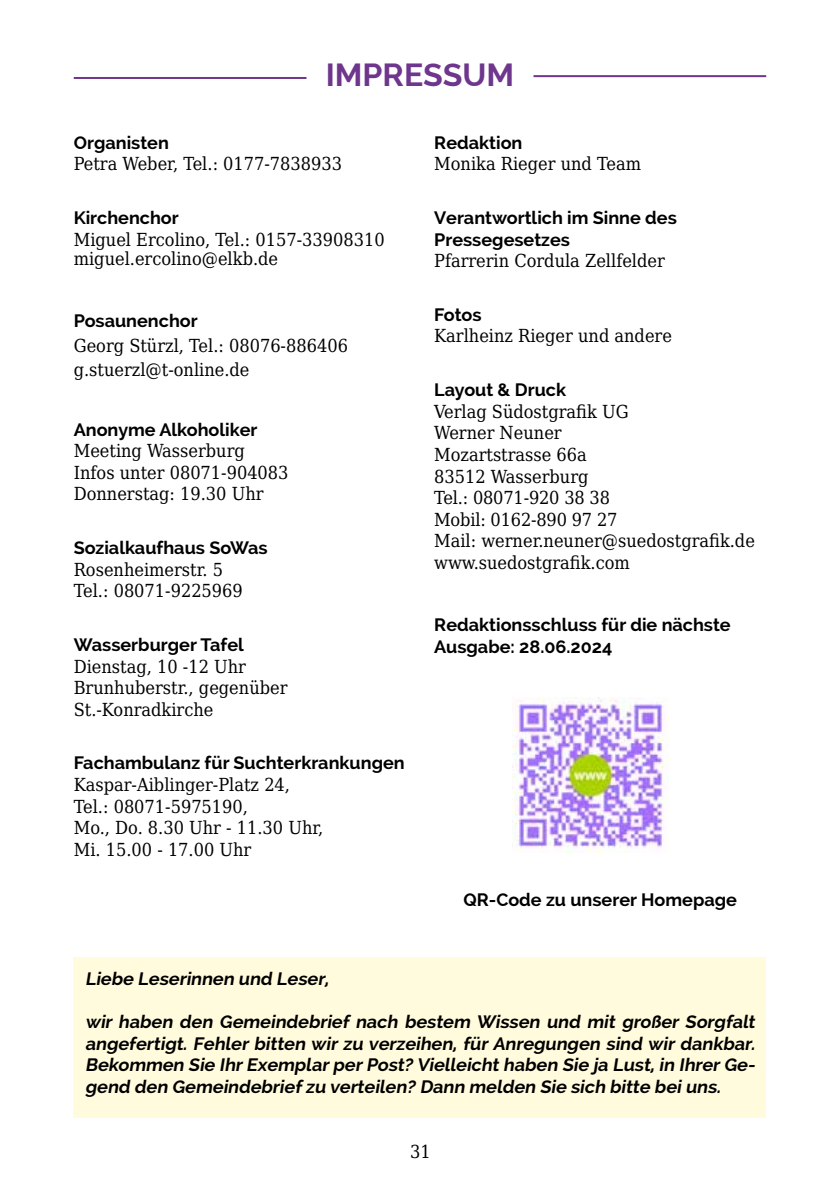
<style>
.page{position:relative;width:840px;height:1191px;background:#fff}
.page>*{position:absolute;margin:0;border:0;box-sizing:border-box;transform-origin:0 0}
.t1{font:700 32px "Raleway";color:#6e368c}
.t2{font:18px/21.6px "DejaVu Serif Condensed";color:#000}
.t3{font:italic 700 18px/21.6px "Raleway";color:#000;text-align:justify}
.t4{font:700 18px/21.6px "Raleway";color:#000}
</style>
<div class="page">
<hr style="left:74px;top:77px;width:232px;height:2px;background:#6e368c">
<hr style="left:533px;top:75px;width:232px;height:2px;background:#6e368c">
<div style="left:74px;top:956px;width:691px;height:161px;background:#fffbdc"></div>
<img style="left:512px;top:697px;width:156px;height:156px">
<h1 class="t1" style="left:325px;top:57px;width:190px">IMPRESSUM</h1>
<p class="t4" style="left:74px;top:132px;width:97px">Organisten</p>
<p class="t2" style="left:74px;top:151px;width:270px">Petra Weber, Tel.: 0177-7838933</p>
<p class="t4" style="left:74px;top:207px;width:106px">Kirchenchor</p>
<p class="t2" style="left:74px;top:228px;width:312px;line-height:19px">Miguel Ercolino, Tel.: 0157-33908310 miguel.ercolino@elkb.de</p>
<p class="t4" style="left:74px;top:310px;width:125px">Posaunenchor</p>
<p class="t2" style="left:74px;top:331px;width:275px;line-height:24.6px">Georg Stürzl, Tel.: 08076-886406 g.stuerzl@t-online.de</p>
<p class="t4" style="left:74px;top:418px;width:185px">Anonyme Alkoholiker</p>
<p class="t2" style="left:74px;top:438px;width:216px">Meeting Wasserburg<br>Infos unter 08071-904083<br>Donnerstag: 19.30 Uhr</p>
<p class="t4" style="left:74px;top:537px;width:195px">Sozialkaufhaus SoWas</p>
<p class="t2" style="left:74px;top:557px;width:170px">Rosenheimerstr. 5<br>Tel.: 08071-9225969</p>
<p class="t4" style="left:74px;top:634px;width:172px">Wasserburger Tafel</p>
<p class="t2" style="left:74px;top:653px;width:215px">Dienstag, 10 -12 Uhr<br>Brunhuberstr., gegenüber<br>St.-Konradkirche</p>
<p class="t4" style="left:74px;top:752px;width:332px">Fachambulanz für Suchterkrankungen</p>
<p class="t2" style="left:74px;top:772px;width:251px">Kaspar-Aiblinger-Platz 24,<br>Tel.: 08071-5975190,<br>Mo., Do. 8.30 Uhr - 11.30 Uhr,<br>Mi. 15.00 - 17.00 Uhr</p>
<p class="t4" style="left:434px;top:132px;width:90px">Redaktion</p>
<p class="t2" style="left:434px;top:151px;width:208px">Monika Rieger und Team</p>
<p class="t4" style="left:434px;top:207px;width:244px">Verantwortlich im Sinne des<br>Pressegesetzes</p>
<p class="t2" style="left:434px;top:248px;width:232px">Pfarrerin Cordula Zellfelder</p>
<p class="t4" style="left:434px;top:304px;width:49px">Fotos</p>
<p class="t2" style="left:434px;top:323px;width:239px">Karlheinz Rieger und andere</p>
<p class="t4" style="left:434px;top:379px;width:133px">Layout &amp; Druck</p>
<p class="t2" style="left:434px;top:399px;width:322px">Verlag Südostgrafik UG<br>Werner Neuner<br>Mozartstrasse 66a<br>83512 Wasserburg<br>Tel.: 08071-920 38 38<br>Mobil: 0162-890 97 27<br>Mail: werner.neuner@suedostgrafik.de www.suedostgrafik.com</p>
<p class="t4" style="left:434px;top:614px;width:298px">Redaktionsschluss für die nächste<br>Ausgabe: 28.06.2024</p>
<p class="t4" style="left:463px;top:888px;width:275px">QR-Code zu unserer Homepage</p>
<p class="t3" style="left:85px;top:968px;width:248px">Liebe Leserinnen und Leser,</p>
<p class="t3" style="left:85px;top:1011px;width:674px">wir haben den Gemeindebrief nach bestem Wissen und mit großer Sorgfalt angefertigt. Fehler bitten wir zu verzeihen, für Anregungen sind wir dankbar.<br>Bekommen Sie IhrExemplarperPost? Vielleicht haben Sie ja Lust, in IhrerGe&shy;gend den Gemeindebriefzu verteilen? Dann melden Sie sich bitte beiuns.</p>
<p class="t2" style="left:410px;top:1139px;width:22px">31</p>
</div>
